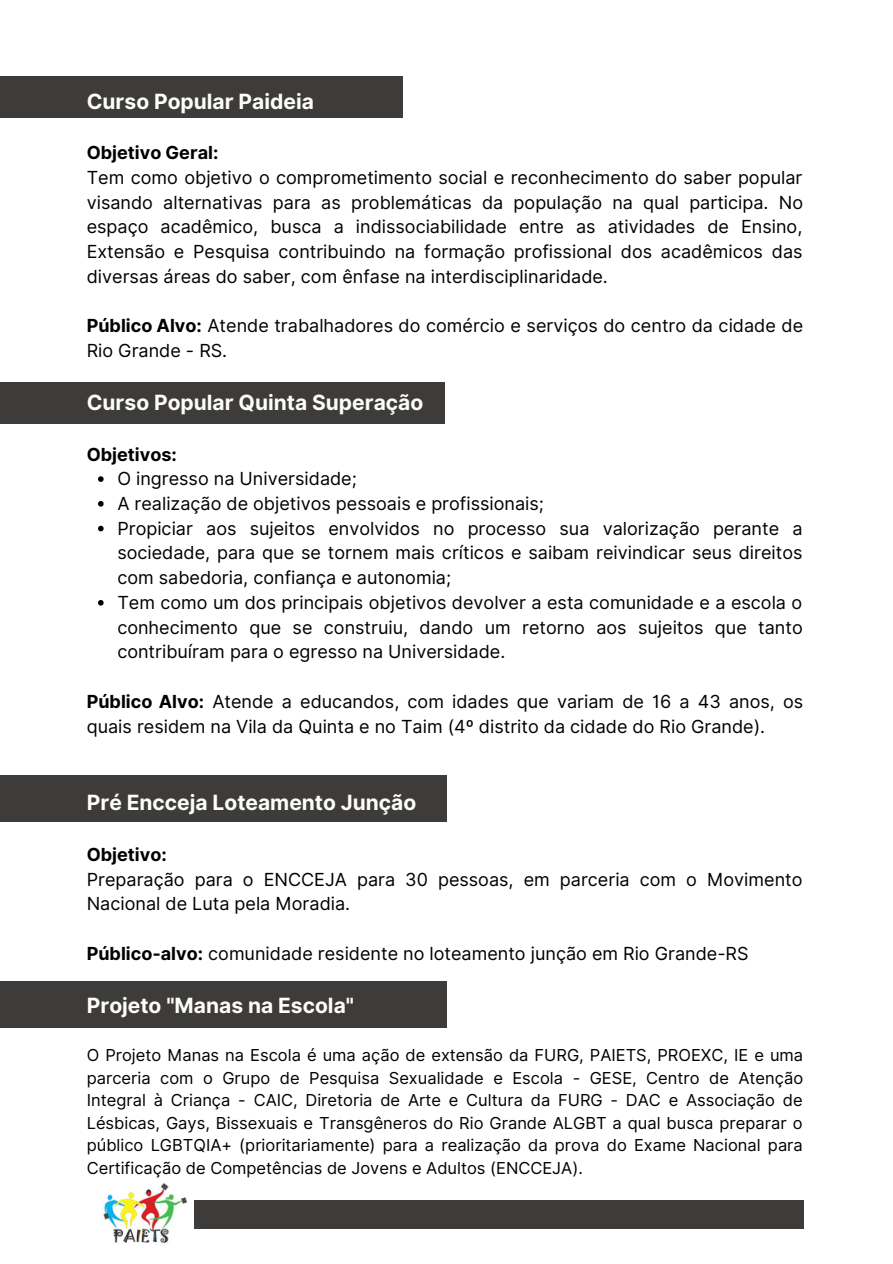
<style>
.page{position:relative;width:893px;height:1264px;background:#fff}
.page>*{position:absolute;margin:0;border:0;box-sizing:border-box;transform-origin:0 0}
.t1{font:700 21px "Inter";color:#fdfdfc}
.t2{font:18px/24.8px "Inter";color:#000}
.t3{font:700 18px "Inter";color:#000}
.t4{font:16.5px/22.5px "Inter";color:#000;text-align:justify}
.s1{font-weight:700}
</style>
<div class="page">
<img style="left:103px;top:1183px;width:85px;height:60px">
<div style="left:194px;top:1200px;width:609px;height:28px;background:#3e3c3b"></div>
<div style="left:0;top:76px;width:402px;height:41px;background:#3e3c3b"></div>
<div style="left:0;top:381px;width:444px;height:42px;background:#3e3c3b"></div>
<div style="left:0;top:775px;width:446px;height:46px;background:#3e3c3b"></div>
<div style="left:0;top:981px;width:446px;height:46px;background:#3e3c3b"></div>
<svg style="left:98px;top:476px;width:6px;height:6px"></svg>
<svg style="left:98px;top:501px;width:6px;height:5px"></svg>
<svg style="left:98px;top:525px;width:6px;height:6px"></svg>
<svg style="left:98px;top:600px;width:6px;height:5px"></svg>
<p class="t1" style="left:87px;top:88px;width:228px">Curso Popular Paideia</p>
<p class="t3" style="left:87px;top:142px;width:133px">Objetivo Geral:</p>
<p class="t2" style="left:87px;top:165px;width:717px;text-align:justify">Tem como objetivo o comprometimento social e reconhecimento do saber popular visando alternativas para as problemáticas da população na qual participa. No espaço acadêmico, busca a indissociabilidade entre as atividades de Ensino, Extensão e Pesquisa contribuindo na formação profissional dos acadêmicos das diversas áreas do saber, com ênfase na interdisciplinaridade.</p>
<p class="t2" style="left:87px;top:313px;width:717px"><span class="s1">Público Alvo:</span> Atende trabalhadores do comércio e serviços do centro da cidade de<br>Rio Grande - RS.</p>
<p class="t1" style="left:87px;top:390px;width:338px">Curso Popular Quinta Superação</p>
<p class="t3" style="left:87px;top:443px;width:92px">Objetivos:</p>
<p class="t2" style="left:117px;top:466px;width:686px">O ingresso na Universidade;<br>A realização de objetivos pessoais e profissionais;<br>Propiciar aos sujeitos envolvidos no processo sua valorização perante a sociedade, para que se tornem mais críticos e saibam reivindicar seus direitos com sabedoria, confiança e autonomia;<br>Tem como um dos principais objetivos devolver a esta comunidade e a escola o conhecimento que se construiu, dando um retorno aos sujeitos que tanto contribuíram para o egresso na Universidade.</p>
<p class="t2" style="left:87px;top:689px;width:718px"><span class="s1">Público Alvo:</span> Atende a educandos, com idades que variam de 16 a 43 anos, os quais residem na Vila da Quinta e no Taim (4º distrito da cidade do Rio Grande).</p>
<p class="t1" style="left:87px;top:790px;width:331px">Pré Encceja Loteamento Junção</p>
<p class="t3" style="left:87px;top:843px;width:81px">Objetivo:</p>
<p class="t2" style="left:87px;top:866px;width:717px">Preparação para o ENCCEJA para 30 pessoas, em parceria com o Movimento<br>Nacional de Luta pela Moradia.</p>
<p class="t2" style="left:87px;top:940px;width:663px"><span class="s1">Público-alvo:</span> comunidade residente no loteamento junção em Rio Grande-RS</p>
<p class="t1" style="left:87px;top:992px;width:269px">Projeto "Manas na Escola"</p>
<p class="t4" style="left:87px;top:1043px;width:718px">O Projeto Manas na Escola é uma ação de extensão da FURG, PAIETS, PROEXC, IE e uma parceria com o Grupo de Pesquisa Sexualidade e Escola - GESE, Centro de Atenção Integral à Criança - CAIC, Diretoria de Arte e Cultura da FURG - DAC e Associação de Lésbicas, Gays, Bissexuais e Transgêneros do Rio Grande ALGBT a qual busca preparar o público LGBTQIA+ (prioritariamente) para a realização da prova do Exame Nacional para Certificação de Competências de Jovens e Adultos (ENCCEJA).</p>
</div>
